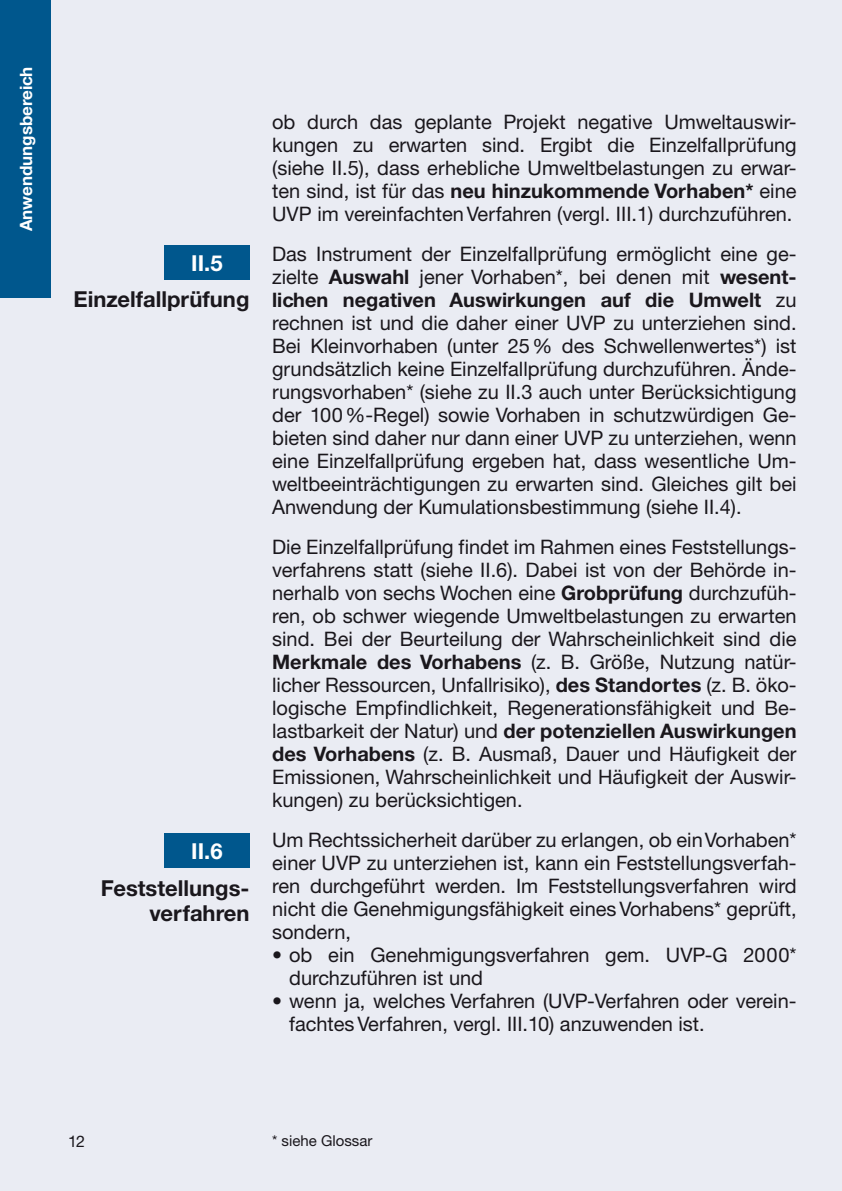
<style>
.page{position:relative;width:842px;height:1191px;background:#eaecf3}
.page>*{position:absolute;margin:0;border:0;box-sizing:border-box;transform-origin:0 0}
.t1{font:700 22px/25px "Helvetica Neue CE";color:#1a171c;text-align:right}
.t2{font:700 22px "Helvetica Neue CE";color:#fff}
.t3{font:20px/23px "Helvetica Neue CE";color:#1a171c;text-align:justify}
.t4{font:700 17px "Helvetica Neue CE";color:#fff}
.t5{font:16px "Helvetica Neue CE";color:#1a171c}
.t6{font:15px "Helvetica Neue CE";color:#1a171c}
.s1{font-weight:700}
</style>
<div class="page">
<div style="left:164px;top:245px;width:85px;height:34px;background:#00578d"></div>
<div style="left:164px;top:833px;width:85px;height:34px;background:#00578d"></div>
<div style="left:0;top:0;width:51px;height:298px;background:#00578d"></div>
<p class="t4" style="left:15px;top:231px;width:166px;rotate:-90deg">Anwendungsbereich</p>
<p class="t2" style="left:191px;top:249px;width:33px">II.5</p>
<p class="t1" style="left:74px;top:287px;width:177px">Einzelfallprüfung</p>
<p class="t2" style="left:191px;top:837px;width:33px">II.6</p>
<p class="t1" style="left:101px;top:875px;width:150px">Feststellungs&shy;verfahren</p>
<p class="t3" style="left:272px;top:111px;width:526px">ob durch das geplante Projekt negative Umweltauswir&shy;kungen zu erwarten sind. Ergibt die Einzelfallprüfung (siehe II.5), dass erhebliche Umweltbelastungen zu erwar&shy;ten sind, ist für das <span class="s1">neu hinzukommende Vorhaben*</span> eine UVP im vereinfachten Verfahren (vergl. III.1) durchzuführen.</p>
<p class="t3" style="left:272px;top:243px;width:526px">Das Instrument der Einzelfallprüfung ermöglicht eine ge&shy;zielte <span class="s1">Auswahl</span> jener Vorhaben*, bei denen mit <span class="s1">wesent&shy;lichen negativen Auswirkungen auf die Umwelt</span> zu rechnen ist und die daher einer UVP zu unterziehen sind.<br>Bei Kleinvorhaben (unter 25% des Schwellenwertes*) ist grundsätzlich keine Einzelfallprüfung durchzuführen. Ände&shy;rungsvorhaben* (siehe zu II.3 auch unter Berücksichtigung der 100%-Regel) sowie Vorhaben in schutzwürdigen Ge&shy;bieten sind daher nur dann einer UVP zu unterziehen, wenn eine Einzelfallprüfung ergeben hat, dass wesentliche Um&shy;weltbeeinträchtigungen zu erwarten sind. Gleiches gilt bei Anwendung der Kumulationsbestimmung (siehe II.4).</p>
<p class="t3" style="left:272px;top:536px;width:526px">Die Einzelfallprüfung findet im Rahmen eines Feststellungs&shy;verfahrens statt (siehe II.6). Dabei ist von der Behörde in&shy;nerhalb von sechs Wochen eine <span class="s1">Grobprüfung</span> durchzufüh&shy;ren, ob schwer wiegende Umweltbelastungen zu erwarten sind. Bei der Beurteilung der Wahrscheinlichkeit sind die <span class="s1">Merkmale des Vorhabens</span> (z. B. Größe, Nutzung natür&shy;licher Ressourcen, Unfallrisiko), <span class="s1">des Standortes</span> (z. B. öko&shy;logische Empfindlichkeit, Regenerationsfähigkeit und Be&shy;lastbarkeit der Natur) und <span class="s1">der potenziellen Auswirkungen des Vorhabens</span> (z. B. Ausmaß, Dauer und Häufigkeit der Emissionen, Wahrscheinlichkeit und Häufigkeit der Auswir&shy;kungen) zu berücksichtigen.</p>
<p class="t3" style="left:272px;top:829px;width:526px">Um Rechtssicherheit darüber zu erlangen, ob ein Vorhaben* einer UVP zu unterziehen ist, kann ein Feststellungsverfah&shy;ren durchgeführt werden. Im Feststellungsverfahren wird nicht die Genehmigungsfähigkeit eines Vorhabens* geprüft, sondern,</p>
<p class="t3" style="left:289px;top:944px;width:509px;text-indent:-17px">• ob ein Genehmigungsverfahren gem. UVP-G 2000* durchzuführen ist und</p>
<p class="t3" style="left:289px;top:990px;width:509px;text-indent:-17px">• wenn ja, welches Verfahren (UVP-Verfahren oder verein&shy;fachtes Verfahren, vergl. III.10) anzuwenden ist.</p>
<p class="t5" style="left:68px;top:1131px;width:18px">12</p>
<p class="t6" style="left:272px;top:1131px;width:102px">* siehe Glossar</p>
</div>
